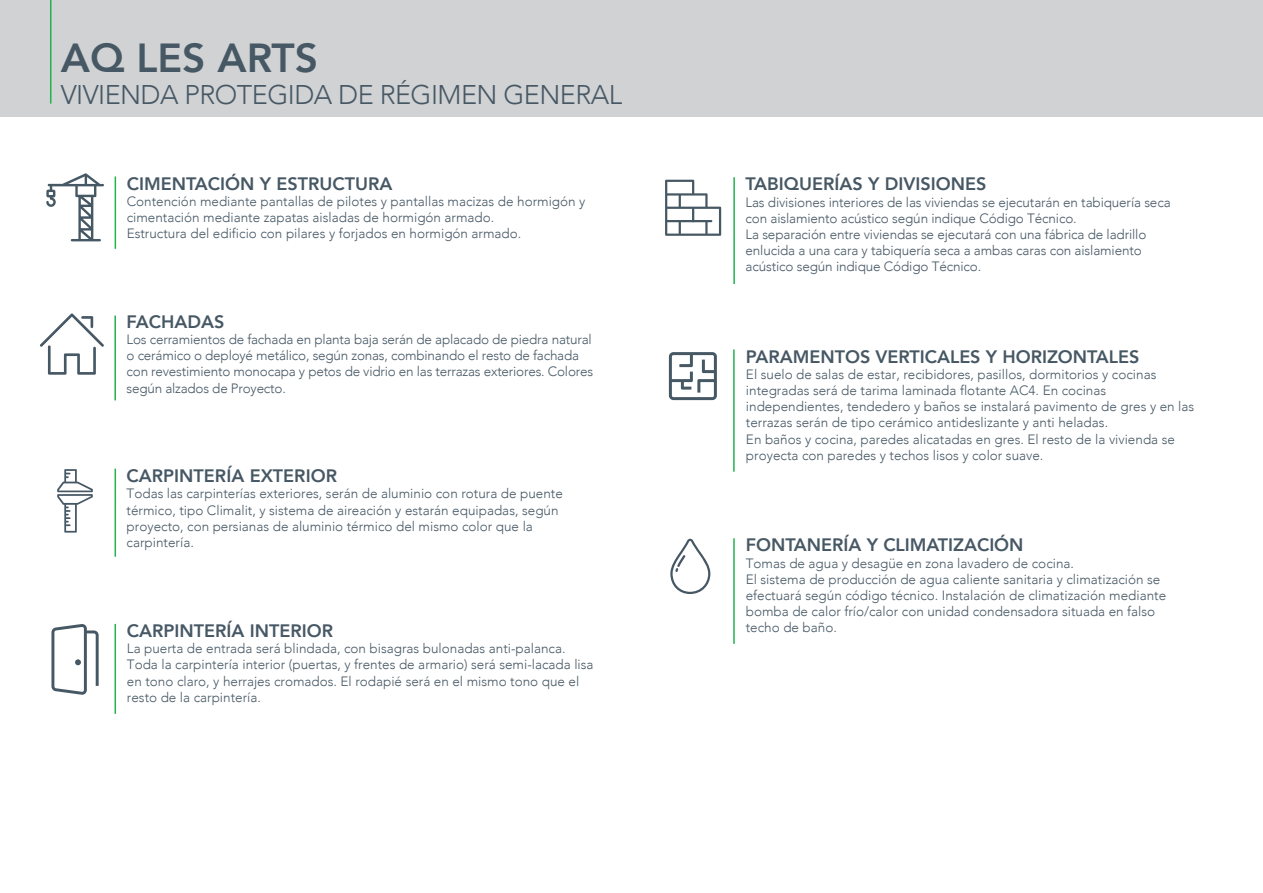
<style>
.page{position:relative;width:1263px;height:893px;background:#fff}
.page>*{position:absolute;margin:0;border:0;box-sizing:border-box;transform-origin:0 0}
.t1{font:800 40.5px "Avenir";color:#475865}
.t2{font:300 27px "Avenir";letter-spacing:-.02em;color:#475865}
.t3{font:800 18px "Avenir";color:#475865}
.t4{font:300 13.5px/16.2px "Avenir";color:#475865}
</style>
<div class="page">
<hr style="left:115px;top:176px;width:1px;height:73px;background:#22b24e">
<svg style="left:46px;top:173px;width:58px;height:68px"></svg>
<hr style="left:115px;top:469px;width:1px;height:88px;background:#22b24e">
<svg style="left:57px;top:469px;width:36px;height:64px"></svg>
<hr style="left:115px;top:624px;width:1px;height:90px;background:#22b24e">
<svg style="left:51px;top:624px;width:48px;height:71px"></svg>
<hr style="left:733px;top:349px;width:2px;height:123px;background:#22b24e">
<svg style="left:669px;top:352px;width:48px;height:48px"></svg>
<div style="left:0;top:0;width:1263px;height:116px;background:#d1d2d4"></div>
<hr style="left:733px;top:177px;width:2px;height:107px;background:#22b24e">
<svg style="left:665px;top:180px;width:56px;height:56px"></svg>
<hr style="left:114px;top:316px;width:2px;height:84px;background:#22b24e">
<svg style="left:40px;top:313px;width:64px;height:62px"></svg>
<hr style="left:733px;top:538px;width:2px;height:106px;background:#22b24e">
<svg style="left:670px;top:539px;width:40px;height:55px"></svg>
<hr style="left:50px;top:0;width:1px;height:104px;background:#22b24e">
<h1 class="t1" style="left:61px;top:27px;width:259px">AQ LES ARTS</h1>
<h2 class="t2" style="left:61px;top:78px;width:563px">VIVIENDA PROTEGIDA DE RÉGIMEN GENERAL</h2>
<h3 class="t3" style="left:127px;top:169px;width:267px">CIMENTACIÓN Y ESTRUCTURA</h3>
<p class="t4" style="left:127px;top:193px;width:460px">Contención mediante pantallas de pilotes y pantallas macizas de hormigón y cimentación mediante zapatas aisladas de hormigón armado.<br>Estructura del edificio con pilares y forjados en hormigón armado.</p>
<h3 class="t3" style="left:127px;top:307px;width:99px">FACHADAS</h3>
<p class="t4" style="left:127px;top:331px;width:468px">Los cerramientos de fachada en planta baja serán de aplacado de piedra natural o cerámico o deployé metálico, según zonas, combinando el resto de fachada con revestimiento monocapa y petos de vidrio en las terrazas exteriores. Colores según alzados de Proyecto.</p>
<h3 class="t3" style="left:127px;top:462px;width:212px">CARPINTERÍA EXTERIOR</h3>
<p class="t4" style="left:127px;top:486px;width:438px">Todas las carpinterías exteriores, serán de aluminio con rotura de puente térmico, tipo Climalit, y sistema de aireación y estarán equipadas, según proyecto, con persianas de aluminio térmico del mismo color que la carpintería.</p>
<h3 class="t3" style="left:127px;top:617px;width:208px">CARPINTERÍA INTERIOR</h3>
<p class="t4" style="left:127px;top:640px;width:468px">La puerta de entrada será blindada, con bisagras bulonadas anti-palanca.<br>Toda la carpintería interior (puertas, y frentes de armario) será semi-lacada lisa en tono claro, y herrajes cromados. El rodapié será en el mismo tono que el resto de la carpintería.</p>
<h3 class="t3" style="left:745px;top:170px;width:243px">TABIQUERÍAS Y DIVISIONES</h3>
<p class="t4" style="left:745px;top:194px;width:427px">Las divisiones interiores de las viviendas se ejecutarán en tabiquería seca con aislamiento acústico según indique Código Técnico.<br>La separación entre viviendas se ejecutará con una fábrica de ladrillo enlucida a una cara y tabiquería seca a ambas caras con aislamiento acústico según indique Código Técnico.</p>
<h3 class="t3" style="left:746px;top:342px;width:395px">PARAMENTOS VERTICALES Y HORIZONTALES</h3>
<p class="t4" style="left:746px;top:366px;width:450px">El suelo de salas de estar, recibidores, pasillos, dormitorios y cocinas integradas será de tarima laminada flotante AC4. En cocinas independientes, tendedero y baños se instalará pavimento de gres y en las terrazas serán de tipo cerámico antideslizante y anti heladas.<br>En baños y cocina, paredes alicatadas en gres. El resto de la vivienda se proyecta con paredes y techos lisos y color suave.</p>
<h3 class="t3" style="left:746px;top:531px;width:279px">FONTANERÍA Y CLIMATIZACIÓN</h3>
<p class="t4" style="left:746px;top:555px;width:422px">Tomas de agua y desagüe en zona lavadero de cocina.<br>El sistema de producción de agua caliente sanitaria y climatización se efectuará según código técnico. Instalación de climatización mediante bomba de calor frío/calor con unidad condensadora situada en falso techo de baño.</p>
</div>
